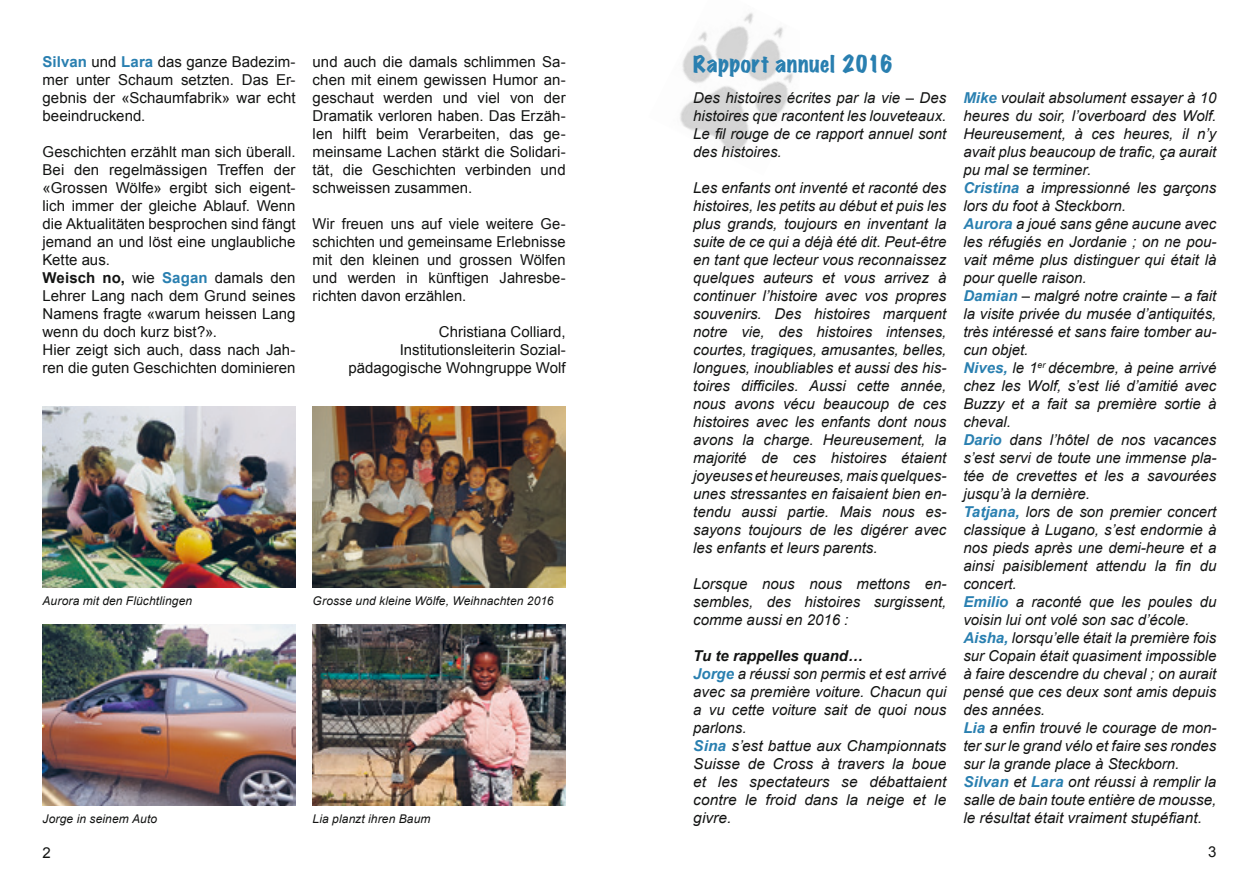
<style>
.page{position:relative;width:1259px;height:893px;background:#fff}
.page>*{position:absolute;margin:0;border:0;box-sizing:border-box;transform-origin:0 0}
.t1{font:expanded 21px "Marker Felt";letter-spacing:.025em;color:#297fb0}
.t2{font:italic 15px/18px "Arial";color:#131413;text-align:justify}
.t3{font:15px/18px "Arial";color:#131413;text-align:justify}
.t4{font:italic 12px "Arial";letter-spacing:.01em;color:#131413}
.s1{font-weight:700}
.s2{font-weight:700;color:#297fb0}
</style>
<div class="page">
<img style="left:680px;top:13px;width:113px;height:139px">
<img style="left:43px;top:406px;width:253px;height:181px">
<img style="left:313px;top:406px;width:253px;height:181px">
<img style="left:43px;top:624px;width:253px;height:182px">
<img style="left:313px;top:624px;width:253px;height:182px">
<h1 class="t1" style="left:693px;top:47px;width:201px">Rapport annuel 2016</h1>
<p class="t2" style="left:693px;top:89px;width:254px">Des histoires écrites par la vie – Des histoires que racontent les louveteaux.<br>Le fil rouge de ce rapport annuel sont des histoires.</p>
<p class="t2" style="left:693px;top:179px;width:255px">Les enfants ont inventé et raconté des histoires, les petits au début et puis les plus grands, toujours en inventant la suite de ce qui a déjà été dit. Peut-être en tant que lecteur vous reconnaissez quelques auteurs et vous arrivez à continuer l’histoire avec vos propres souvenirs. Des histoires marquent notre vie, des histoires intenses, courtes, tragiques, amusantes, belles, longues, inoubliables et aussi des his&shy;toires difficiles. Aussi cette année, nous avons vécu beaucoup de ces histoires avec les enfants dont nous avons la charge. Heureusement, la majorité de ces histoires étaient joyeuses et heureuses, mais quelques&shy;unes stressantes en faisaient bien en&shy;tendu aussi partie. Mais nous es&shy;sayons toujours de les digérer avec les enfants et leurs parents.</p>
<p class="t2" style="left:693px;top:575px;width:254px">Lorsque nous nous mettons en&shy;sembles, des histoires surgissent, comme aussi en 2016 :</p>
<p class="t2" style="left:693px;top:647px;width:255px;text-align:left"><span class="s1">Tu te rappelles quand…<br></span><span class="s2">Jorge</span> a réussi son permis et est arrivé avec sa première voiture. Chacun qui a vu cette voiture sait de quoi nous parlons.<br><span class="s2">Sina</span> s’est battue aux Championnats<br>Suisse de Cross à travers la boue et les spectateurs se débattaient contre le froid dans la neige et le givre.</p>
<p class="t3" style="left:43px;top:53px;width:255px"><span class="s2">Silvan</span> und <span class="s2">Lara</span> das ganze Badezim&shy;mer unter Schaum setzten. Das Er&shy;gebnis der «Schaumfabrik» war echt beeindruckend.</p>
<p class="t3" style="left:43px;top:143px;width:255px;text-align:left">Geschichten erzählt man sich überall.<br>Bei den regelmässigen Treffen der «Grossen Wölfe» ergibt sich eigent&shy;lich immer der gleiche Ablauf. Wenn die Aktualitäten besprochen sind fängt jemand an und löst eine unglaubliche<br>Kette aus.<br><span class="s1">Weisch no,</span> wie <span class="s2">Sagan</span> damals den<br>Lehrer Lang nach dem Grund seines<br>Namens fragte «warum heissen Lang wenn du doch kurz bist?».<br>Hier zeigt sich auch, dass nach Jah&shy;ren die guten Geschichten dominieren</p>
<p class="t3" style="left:313px;top:53px;width:254px">und auch die damals schlimmen Sa&shy;chen mit einem gewissen Humor an&shy;geschaut werden und viel von der Dramatik verloren haben. Das Erzäh&shy;len hilft beim Verarbeiten, das ge&shy;meinsame Lachen stärkt die Solidari&shy;tät, die Geschichten verbinden und schweissen zusammen.</p>
<p class="t3" style="left:313px;top:215px;width:255px">Wir freuen uns auf viele weitere Ge&shy;schichten und gemeinsame Erlebnisse mit den kleinen und grossen Wölfen und werden in künftigen Jahresbe&shy;richten davon erzählen.</p>
<p class="t3" style="left:348px;top:323px;width:219px;text-align:right">Christiana Colliard,<br>Institutionsleiterin Sozial&shy;pädagogische Wohngruppe Wolf</p>
<p class="t2" style="left:963px;top:89px;width:255px;text-align:left"><span class="s2">Mike</span> voulait absolument essayer à 10 heures du soir, l’overboard des Wolf.<br>Heureusement, à ces heures, il n’y avait plus beaucoup de trafic, ça aurait pu mal se terminer.<br><span class="s2">Cristina</span> a impressionné les garçons lors du foot à Steckborn.<br><span class="s2">Aurora</span> a joué sans gêne aucune avec les réfugiés en Jordanie ; on ne pou&shy;vait même plus distinguer qui était là pour quelle raison.<br><span class="s2">Damian</span> – malgré notre crainte – a fait la visite privée du musée d’antiquités, très intéressé et sans faire tomber au&shy;cun objet.<br><span class="s2">Nives,</span> le 1<sup>er</sup> décembre, à peine arrivé chez les Wolf, s’est lié d’amitié avec<br>Buzzy et a fait sa première sortie à cheval.<br><span class="s2">Dario</span> dans l’hôtel de nos vacances s’est servi de toute une immense pla&shy;tée de crevettes et les a savourées jusqu’à la dernière.<br><span class="s2">Tatjana,</span> lors de son premier concert classique à Lugano, s’est endormie à nos pieds après une demi-heure et a ainsi paisiblement attendu la fin du concert.<br><span class="s2">Emilio</span> a raconté que les poules du voisin lui ont volé son sac d’école.<br><span class="s2">Aisha,</span> lorsqu’elle était la première fois sur Copain était quasiment impossible à faire descendre du cheval ; on aurait pensé que ces deux sont amis depuis des années.<br><span class="s2">Lia</span> a enfin trouvé le courage de mon&shy;ter sur le grand vélo et faire ses rondes sur la grande place à Steckborn.<br><span class="s2">Silvan</span> et <span class="s2">Lara</span> ont réussi à remplir la salle de bain toute entière de mousse,</p>
<p class="t4" style="left:43px;top:593px;width:151px">Aurora mit den Flüchtlingen</p>
<p class="t4" style="left:313px;top:593px;width:242px">Grosse und kleine Wölfe, Weihnachten 2016</p>
<p class="t4" style="left:43px;top:811px;width:116px">Jorge in seinem Auto</p>
<p class="t2" style="left:963px;top:809px;width:240px">le résultat était vraiment stupéfiant.</p>
<p class="t4" style="left:313px;top:811px;width:119px">Lia planzt ihren Baum</p>
<p class="t3" style="left:43px;top:844px;width:10px">2</p>
<p class="t3" style="left:1208px;top:843px;width:10px">3</p>
</div>
